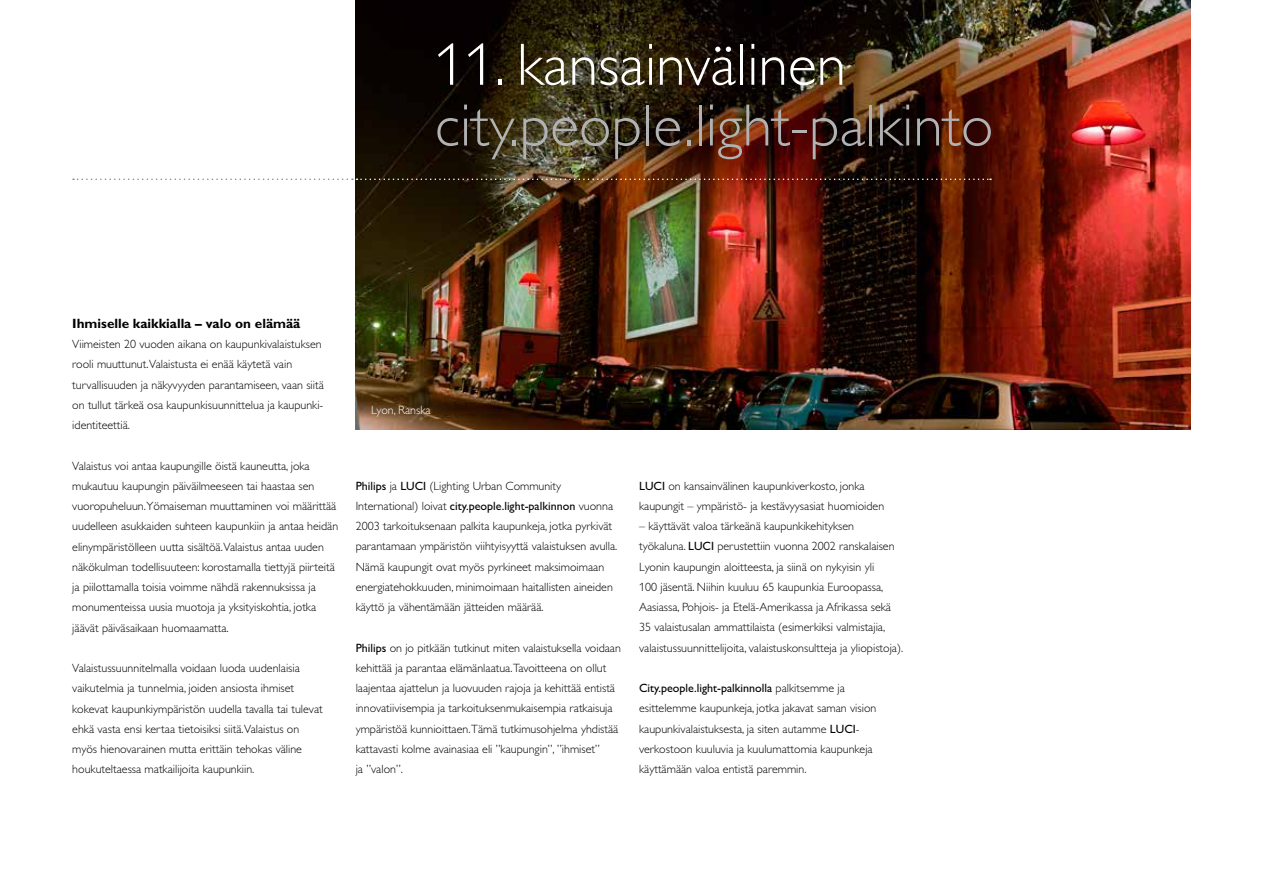
<style>
.page{position:relative;width:1263px;height:893px;background:#fff}
.page>*{position:absolute;margin:0;border:0;box-sizing:border-box;transform-origin:0 0}
.t1{font:60px "Gill Sans Alt One WGL Light";color:#b1b2b3}
.t2{font:60px "Gill Sans Alt One WGL Light";color:#fff}
.t3{font:700 13.5px "Gill Sans Alt One WGL";color:#000}
.t4{font:12px/20.2px "Gill Sans Alt One WGL Light";color:#000}
.t5{font:12px "Gill Sans Alt One WGL";color:#000}
.t6{font:12px "Gill Sans Alt One WGL Light";color:#fff}
.s1{font-family:"Gill Sans Alt One WGL"}
.s2{font-family:"Gill Sans Alt One WGL Light"}
</style>
<div class="page">
<img style="left:356px;top:0;width:835px;height:429px">
<svg style="left:73px;top:179px;width:918px;height:1px"></svg>
<h1 class="t2" style="left:435px;top:25px;width:413px">11. kansainvälinen</h1>
<h1 class="t1" style="left:435px;top:86px;width:560px">city.people.light-palkinto</h1>
<p class="t3" style="left:72px;top:314px;width:230px">Ihmiselle kaikkialla – valo on elämää</p>
<p class="t4" style="left:72px;top:334px;width:253px">Viimeisten 20 vuoden aikana on kaupunkivalaistuksen rooli muuttunut.Valaistusta ei enää käytetä vain turvallisuuden ja näkyvyyden parantamiseen, vaan siitä on tullut tärkeä osa kaupunkisuunnittelua ja kaupunki&shy;identiteettiä.</p>
<p class="t4" style="left:72px;top:455px;width:267px">Valaistus voi antaa kaupungille öistä kauneutta, joka mukautuu kaupungin päiväilmeeseen tai haastaa sen vuoropuheluun.Yömaiseman muuttaminen voi määrittää uudelleen asukkaiden suhteen kaupunkiin ja antaa heidän elinympäristölleen uutta sisältöä.Valaistus antaa uuden näkökulman todellisuuteen: korostamalla tiettyjä piirteitä ja piilottamalla toisia voimme nähdä rakennuksissa ja monumenteissa uusia muotoja ja yksityiskohtia, jotka jäävät päiväsaikaan huomaamatta.</p>
<p class="t4" style="left:72px;top:658px;width:252px">Valaistussuunnitelmalla voidaan luoda uudenlaisia vaikutelmia ja tunnelmia, joiden ansiosta ihmiset kokevat kaupunkiympäristön uudella tavalla tai tulevat ehkä vasta ensi kertaa tietoisiksi siitä.Valaistus on myös hienovarainen mutta erittäin tehokas väline houkuteltaessa matkailijoita kaupunkiin.</p>
<p class="t6" style="left:371px;top:402px;width:61px">Lyon, Ranska</p>
<p class="t4" style="left:356px;top:476px;width:207px"><span class="s1">Philips</span> ja <span class="s1">LUCI</span> (Lighting Urban Community</p>
<p class="t5" style="left:356px;top:498px;width:259px"><span class="s2">International) loivat</span> city.people.light-palkinnon <span class="s2">vuonna</span></p>
<p class="t4" style="left:356px;top:516px;width:263px">2003 tarkoituksenaan palkita kaupunkeja, jotka pyrkivät parantamaan ympäristön viihtyisyyttä valaistuksen avulla.<br>Nämä kaupungit ovat myös pyrkineet maksimoimaan energiatehokkuuden, minimoimaan haitallisten aineiden käyttö ja vähentämään jätteiden määrää.</p>
<p class="t4" style="left:356px;top:638px;width:267px"><span class="s1">Philips</span> on jo pitkään tutkinut miten valaistuksella voidaan kehittää ja parantaa elämänlaatua.Tavoitteena on ollut laajentaa ajattelun ja luovuuden rajoja ja kehittää entistä innovatiivisempia ja tarkoituksenmukaisempia ratkaisuja ympäristöä kunnioittaen.Tämä tutkimusohjelma yhdistää kattavasti kolme avainasiaa eli ”kaupungin”, ”ihmiset”<br>ja ”valon”.</p>
<p class="t4" style="left:639px;top:476px;width:247px"><span class="s1">LUCI</span> on kansainvälinen kaupunkiverkosto, jonka kaupungit – ympäristö- ja kestävyysasiat huomioiden</p>
<p class="t4" style="left:639px;top:516px;width:266px">– käyttävät valoa tärkeänä kaupunkikehityksen työkaluna. <span class="s1">LUCI</span> perustettiin vuonna 2002 ranskalaisen Lyonin kaupungin aloitteesta, ja siinä on nykyisin yli<br>100 jäsentä. Niihin kuuluu 65 kaupunkia Euroopassa, Aasiassa, Pohjois- ja Etelä-Amerikassa ja Afrikassa sekä 35 valaistusalan ammattilaista (esimerkiksi valmistajia, valaistussuunnittelijoita, valaistuskonsultteja ja yliopistoja).</p>
<p class="t5" style="left:639px;top:680px;width:207px">City.people.light-palkinnolla <span class="s2">palkitsemme ja</span></p>
<p class="t4" style="left:639px;top:698px;width:239px">esittelemme kaupunkeja, jotka jakavat saman vision kaupunkivalaistuksesta, ja siten autamme <span class="s1">LUCI&shy;</span>verkostoon kuuluvia ja kuulumattomia kaupunkeja käyttämään valoa entistä paremmin.</p>
</div>
